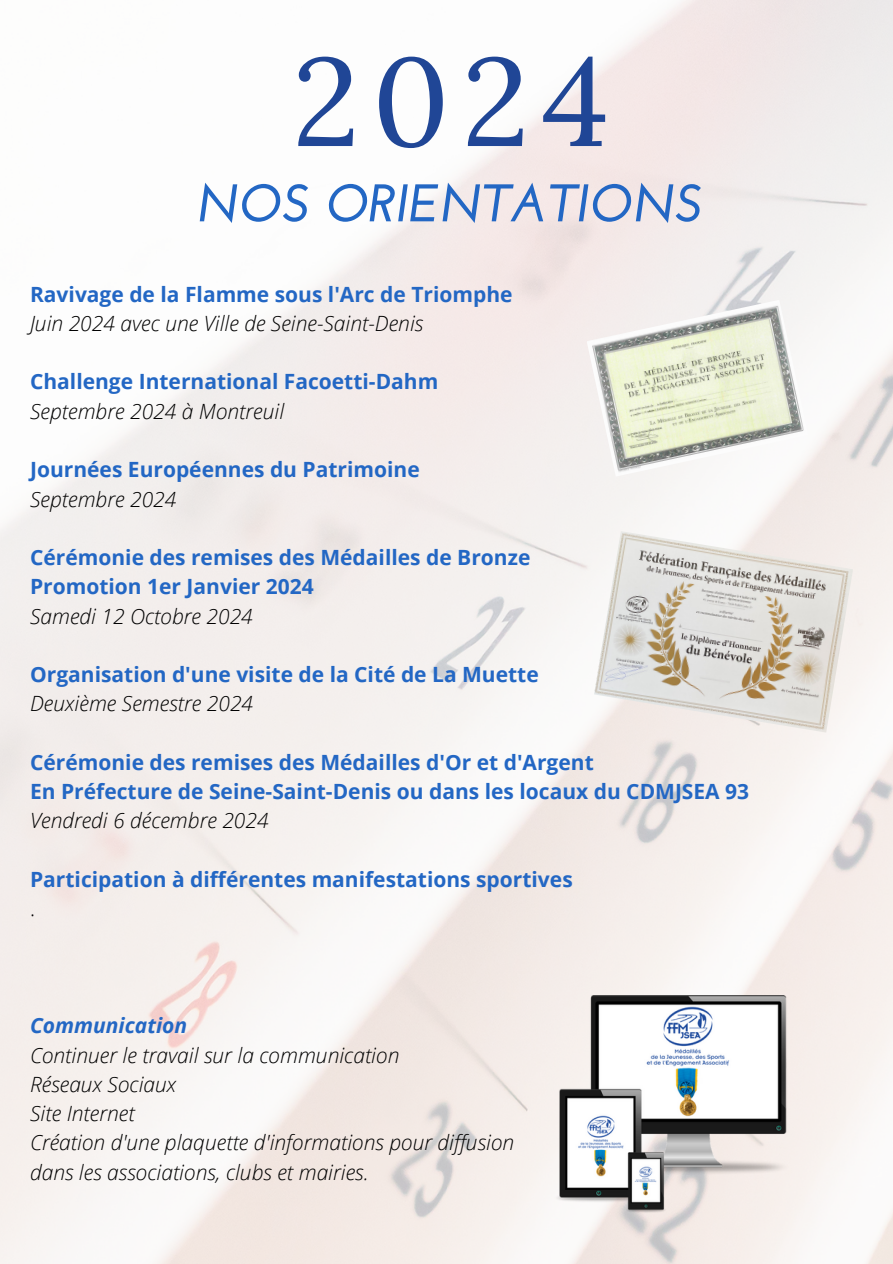
<style>
.page{position:relative;width:893px;height:1264px;background:#fff}
.page>*{position:absolute;margin:0;border:0;box-sizing:border-box;transform-origin:0 0}
.t1{font:124.8px "Lora";color:#204696}
.t2{font:italic 700 52.8px "Josefin Sans";letter-spacing:-.02em;color:#2367c4}
.t3{font:700 21px "Open Sans";color:#2367c4}
.t4{font:italic 300 21px "Open Sans";color:#000}
.t5{font:italic 700 21px "Open Sans";color:#2367c4}
.t6{font:300 21px "Open Sans";color:#000}
</style>
<div class="page">
<img style="left:551px;top:995px;width:243px;height:218px">
<img style="left:586px;top:300px;width:222px;height:176px">
<img style="left:594px;top:531px;width:259px;height:201px">
<h2 class="t1" style="left:292px;top:20px;width:318px">2024</h2>
<h1 class="t2" style="left:197px;top:182px;width:509px">NOS ORIENTATIONS</h1>
<p class="t3" style="left:30px;top:279px;width:484px">Ravivage de la Flamme sous l'Arc de Triomphe</p>
<p class="t4" style="left:30px;top:308px;width:395px">Juin 2024 avec une Ville de Seine-Saint-Denis</p>
<p class="t3" style="left:30px;top:367px;width:410px">Challenge International Facoetti-Dahm</p>
<p class="t4" style="left:30px;top:396px;width:256px">Septembre 2024 à Montreuil</p>
<p class="t3" style="left:30px;top:455px;width:391px">Journées Européennes du Patrimoine</p>
<p class="t4" style="left:30px;top:484px;width:148px">Septembre 2024</p>
<p class="t3" style="left:30px;top:542px;width:501px">Cérémonie des remises des Médailles de Bronze</p>
<p class="t3" style="left:30px;top:572px;width:285px">Promotion 1er Janvier 2024</p>
<p class="t4" style="left:30px;top:601px;width:224px">Samedi 12 Octobre 2024</p>
<p class="t3" style="left:30px;top:659px;width:510px">Organisation d'une visite de la Cité de La Muette</p>
<p class="t4" style="left:30px;top:689px;width:224px">Deuxième Semestre 2024</p>
<p class="t3" style="left:30px;top:747px;width:565px">Cérémonie des remises des Médailles d'Or et d'Argent</p>
<p class="t3" style="left:30px;top:776px;width:720px">En Préfecture de Seine-Saint-Denis ou dans les locaux du CDMJSEA 93</p>
<p class="t4" style="left:30px;top:806px;width:240px">Vendredi 6 décembre 2024</p>
<p class="t3" style="left:30px;top:864px;width:544px">Participation à différentes manifestations sportives</p>
<p class="t6" style="left:30px;top:893px;width:6px">.</p>
<p class="t5" style="left:30px;top:1010px;width:159px">Communication</p>
<p class="t4" style="left:30px;top:1040px;width:371px">Continuer le travail sur la communication</p>
<p class="t4" style="left:30px;top:1069px;width:148px">Réseaux Sociaux</p>
<p class="t4" style="left:30px;top:1098px;width:106px">Site Internet</p>
<p class="t4" style="left:30px;top:1127px;width:485px">Création d'une plaquette d'informations pour diffusion</p>
<p class="t4" style="left:30px;top:1157px;width:340px">dans les associations, clubs et mairies.</p>
</div>
